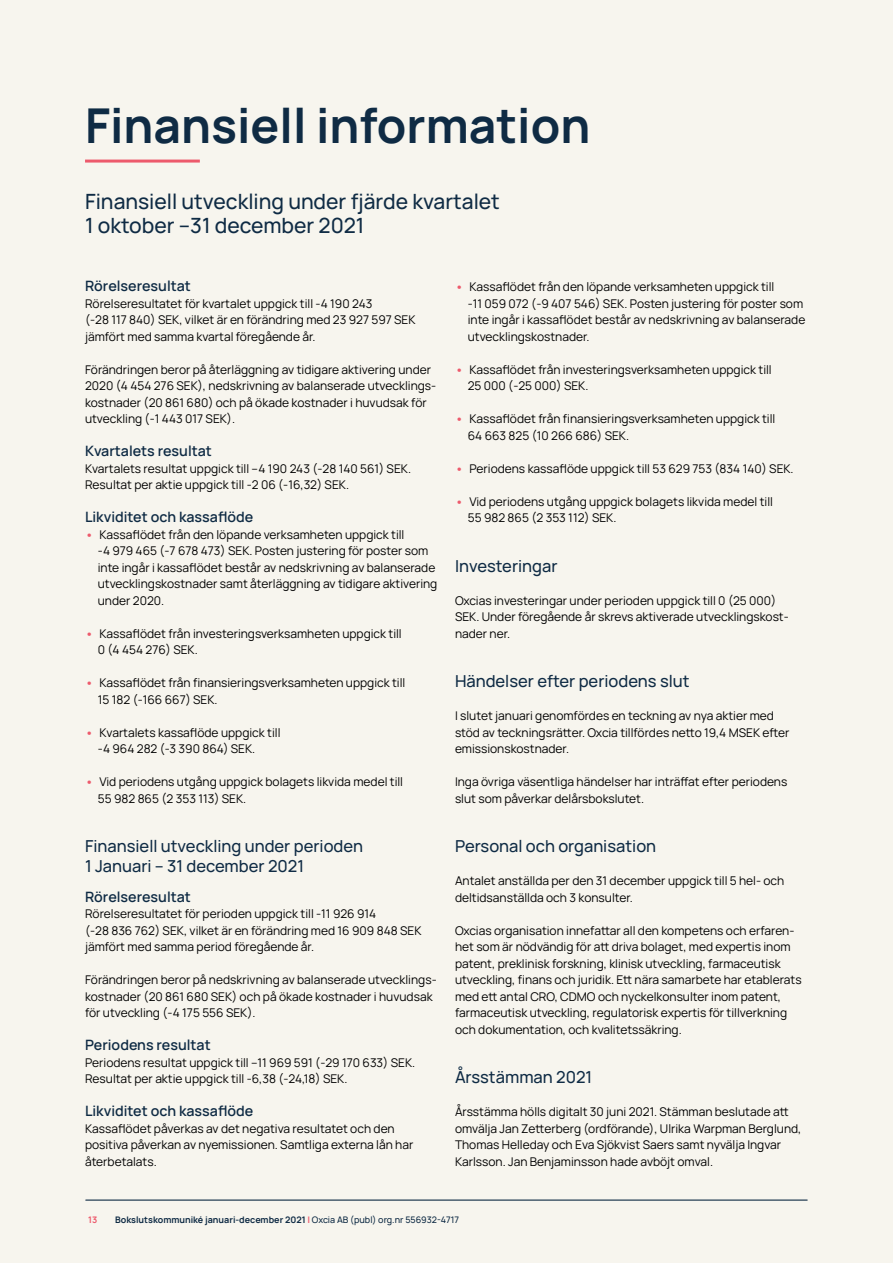
<style>
.page{position:relative;width:893px;height:1263px;background:#f7f5ee}
.page>*{position:absolute;margin:0;border:0;box-sizing:border-box;transform-origin:0 0}
.t1{font:700 48px "Manrope";color:#0f2b44}
.Ingress{font:500 21px/24px "Manrope";color:#0f2b44}
.t2{font:500 16.5px/19.5px "Manrope";color:#0f2b44}
.t3{font:600 14.25px "Manrope";color:#0f2b44}
.t4{font:12px/16.5px "Manrope";color:#000}
.t5{font:700 9px "Manrope";color:#0f2b44}
.t6{font:700 9px "Manrope";color:#ed5a6c}
.s1{font-weight:700;color:#ed5a6c}
.s2{color:#ed5a6c}
.s3{font-weight:500}
</style>
<div class="page">
<hr style="left:86px;top:1199px;width:721px;height:2px;background:#0f2b44">
<hr style="left:85px;top:160px;width:115px;height:3px;background:#ed5a6c">
<h1 class="t1" style="left:85px;top:91px;width:507px">Finansiell information</h1>
<p class="Ingress" style="left:85px;top:188px;width:416px">Finansiell utveckling under fjärde kvartalet<br>1 oktober –31 december 2021</p>
<h3 class="t3" style="left:85px;top:276px;width:107px">Rörelseresultat</h3>
<p class="t4" style="left:85px;top:294px;width:332px">Rörelseresultatet för kvartalet uppgick till -4 190 243<br>(-28 117 840) SEK, vilket är en förändring med 23 927 597 SEK jämfört med samma kvartal föregående år.</p>
<p class="t4" style="left:85px;top:360px;width:353px">Förändringen beror på återläggning av tidigare aktivering under 2020 (4 454 276 SEK), nedskrivning av balanserade utvecklings&shy;kostnader (20 861 680) och på ökade kostnader i huvudsak för utveckling (-1 443 017 SEK).</p>
<h3 class="t3" style="left:85px;top:441px;width:128px">Kvartalets resultat</h3>
<p class="t4" style="left:85px;top:459px;width:327px">Kvartalets resultat uppgick till –4 190 243 (-28 140 561) SEK.<br>Resultat per aktie uppgick till -2 06 (-16,32) SEK.</p>
<h3 class="t3" style="left:85px;top:507px;width:170px">Likviditet och kassaflöde</h3>
<p class="t4" style="left:98px;top:525px;width:341px;text-indent:-13px"><span class="s1">•</span> Kassaflödet från den löpande verksamheten uppgick till<br>-4 979 465 (-7 678 473) SEK. Posten justering för poster som inte ingår i kassaflödet består av nedskrivning av balanserade utvecklingskostnader samt återläggning av tidigare aktivering under 2020.</p>
<p class="t4" style="left:98px;top:624px;width:305px;text-indent:-13px"><span class="s1">•</span> Kassaflödet från investeringsverksamheten uppgick till<br>0 (4 454 276) SEK.</p>
<p class="t4" style="left:98px;top:674px;width:309px;text-indent:-13px"><span class="s1">•</span> Kassaflödet från finansieringsverksamheten uppgick till<br>15 182 (-166 667) SEK.</p>
<p class="t4" style="left:98px;top:723px;width:184px;text-indent:-13px"><span class="s1">•</span> Kvartalets kassaflöde uppgick till -4 964 282 (-3 390 864) SEK.</p>
<p class="t4" style="left:98px;top:773px;width:307px;text-indent:-13px"><span class="s1">•</span> Vid periodens utgång uppgick bolagets likvida medel till<br>55 982 865 (2 353 113) SEK.</p>
<h2 class="t2" style="left:85px;top:836px;width:279px">Finansiell utveckling under perioden<br>1 Januari – 31 december 2021</h2>
<h3 class="t3" style="left:85px;top:886px;width:107px">Rörelseresultat</h3>
<p class="t4" style="left:85px;top:905px;width:338px">Rörelseresultatet för perioden uppgick till -11 926 914<br>(-28 836 762) SEK, vilket är en förändring med 16 909 848 SEK jämfört med samma period föregående år.</p>
<p class="t4" style="left:85px;top:971px;width:353px">Förändringen beror på nedskrivning av balanserade utvecklings&shy;kostnader (20 861 680 SEK) och på ökade kostnader i huvudsak för utveckling (-4 175 556 SEK).</p>
<h3 class="t3" style="left:85px;top:1035px;width:127px">Periodens resultat</h3>
<p class="t4" style="left:85px;top:1053px;width:332px">Periodens resultat uppgick till –11 969 591 (-29 170 633) SEK.<br>Resultat per aktie uppgick till -6,38 (-24,18) SEK.</p>
<h3 class="t3" style="left:85px;top:1101px;width:170px">Likviditet och kassaflöde</h3>
<p class="t4" style="left:85px;top:1119px;width:330px">Kassaflödet påverkas av det negativa resultatet och den positiva påverkan av nyemissionen. Samtliga externa lån har återbetalats.</p>
<p class="t4" style="left:468px;top:278px;width:339px;text-indent:-13px"><span class="s1">•</span> Kassaflödet från den löpande verksamheten uppgick till<br>-11 059 072 (-9 407 546) SEK. Posten justering för poster som inte ingår i kassaflödet består av nedskrivning av balanserade utvecklingskostnader.</p>
<p class="t4" style="left:468px;top:360px;width:305px;text-indent:-13px"><span class="s1">•</span> Kassaflödet från investeringsverksamheten uppgick till<br>25 000 (-25 000) SEK.</p>
<p class="t4" style="left:468px;top:410px;width:309px;text-indent:-13px"><span class="s1">•</span> Kassaflödet från finansieringsverksamheten uppgick till<br>64 663 825 (10 266 686) SEK.</p>
<p class="t4" style="left:455px;top:459px;width:340px"><span class="s1">•</span> Periodens kassaflöde uppgick till 53 629 753 (834 140) SEK.</p>
<p class="t4" style="left:468px;top:492px;width:307px;text-indent:-13px"><span class="s1">•</span> Vid periodens utgång uppgick bolagets likvida medel till<br>55 982 865 (2 353 112) SEK.</p>
<h2 class="t2" style="left:455px;top:555px;width:104px">Investeringar</h2>
<p class="t4" style="left:455px;top:591px;width:335px">Oxcias investeringar under perioden uppgick till 0 (25 000)<br>SEK. Under föregående år skrevs aktiverade utvecklingskost&shy;nader ner.</p>
<h2 class="t2" style="left:455px;top:671px;width:236px">Händelser efter periodens slut</h2>
<p class="t4" style="left:455px;top:707px;width:336px">I slutet januari genomfördes en teckning av nya aktier med stöd av teckningsrätter. Oxcia tillfördes netto 19,4 MSEK efter emissionskostnader.</p>
<p class="t4" style="left:455px;top:773px;width:334px">Inga övriga väsentliga händelser har inträffat efter periodens slut som påverkar delårsbokslutet.</p>
<h2 class="t2" style="left:455px;top:836px;width:203px">Personal och organisation</h2>
<p class="t4" style="left:455px;top:872px;width:331px">Antalet anställda per den 31 december uppgick till 5 hel- och deltidsanställda och 3 konsulter.</p>
<p class="t4" style="left:455px;top:921px;width:348px">Oxcias organisation innefattar all den kompetens och erfaren&shy;het som är nödvändig för att driva bolaget, med expertis inom patent, preklinisk forskning, klinisk utveckling, farmaceutisk utveckling, finans och juridik. Ett nära samarbete har etablerats med ett antal CRO, CDMO och nyckelkonsulter inom patent, farmaceutisk utveckling, regulatorisk expertis för tillverkning och dokumentation, och kvalitetssäkring.</p>
<h2 class="t2" style="left:455px;top:1067px;width:139px">Årsstämman 2021</h2>
<p class="t4" style="left:455px;top:1103px;width:348px">Årsstämma hölls digitalt 30 juni 2021. Stämman beslutade att omvälja Jan Zetterberg (ordförande), Ulrika Warpman Berglund, Thomas Helleday och Eva Sjökvist Saers samt nyvälja Ingvar Karlsson. Jan Benjaminsson hade avböjt omval.</p>
<p class="t6" style="left:88px;top:1213px;width:11px">13</p>
<p class="t5" style="left:115px;top:1213px;width:345px">Bokslutskommuniké januari-december 2021 <span class="s2">|</span> <span class="s3">Oxcia AB (publ) org.nr 556932-4717</span></p>
</div>
